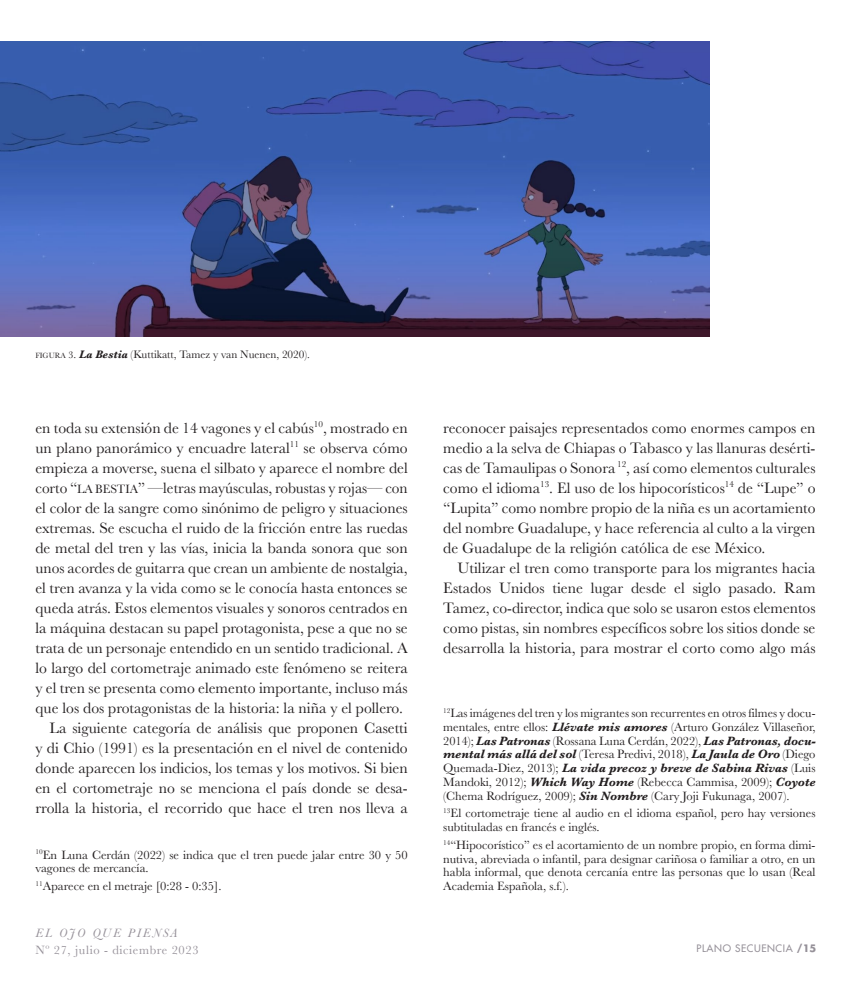
<style>
.page{position:relative;width:851px;height:993px;background:#fff}
.page>*{position:absolute;margin:0;border:0;box-sizing:border-box;transform-origin:0 0}
.Cuerpo{font:15.62px/20px "Baskerville";color:#231f20;text-align:justify}
.nota_al_pie{font:12.5px/13.8px "Baskerville";color:#231f20;text-align:justify}
.t1{font:12.5px "Baskerville";letter-spacing:.05em;color:#969199}
.t2{font:italic 12.5px "Baskerville";letter-spacing:.16em;color:#969199}
.pie_de_foto{font:11.25px "Baskerville";color:#231f20}
.t3{font:500 10px "Futura Std";letter-spacing:.06em;color:#969199}
.s1{font-size:7.88px}
.s2{font-size:10px}
.s3{font-weight:700;font-style:italic}
.s4{font-size:12.5px}
.s5{font-weight:700}
</style>
<div class="page">
<img style="left:0;top:41px;width:709px;height:295px">
<p class="pie_de_foto" style="left:35px;top:347px;width:276px"><span class="s1">FIGURA</span> <span class="s2">3</span>. <span class="s3">La Bestia</span> (Kuttikatt, Tamez y van Nuenen, 2020).</p>
<p class="Cuerpo" style="left:35px;top:417px;width:374px">en toda su extensión de 14 vagones y el cabús<sup>10</sup>, mostrado en un plano panorámico y encuadre lateral<sup>11</sup> se observa cómo empieza a moverse, suena el silbato y aparece el nombre del corto “<span class="s4">LA BESTIA</span>” —letras mayúsculas, robustas y rojas— con el color de la sangre como sinónimo de peligro y situaciones extremas. Se escucha el ruido de la fricción entre las ruedas de metal del tren y las vías, inicia la banda sonora que son unos acordes de guitarra que crean un ambiente de nostalgia, el tren avanza y la vida como se le conocía hasta entonces se queda atrás. Estos elementos visuales y sonoros centrados en la máquina destacan su papel protagonista, pese a que no se trata de un personaje entendido en un sentido tradicional. A lo largo del cortometraje animado este fenómeno se reitera y el tren se presenta como elemento importante, incluso más que los dos protagonistas de la historia: la niña y el pollero.</p>
<p class="Cuerpo" style="left:35px;top:717px;width:374px;text-indent:14px">La siguiente categoría de análisis que proponen Casetti y di Chio (1991) es la presentación en el nivel de contenido donde aparecen los indicios, los temas y los motivos. Si bien en el cortometraje no se menciona el país donde se desa&shy;rrolla la historia, el recorrido que hace el tren nos lleva a</p>
<p class="nota_al_pie" style="left:35px;top:847px;width:374px"><sup>10</sup>En Luna Cerdán (2022) se indica que el tren puede jalar entre 30 y 50 vagones de mercancía.</p>
<p class="nota_al_pie" style="left:35px;top:879px;width:187px"><sup>11</sup>Aparece en el metraje [0:28 - 0:35].</p>
<p class="Cuerpo" style="left:443px;top:417px;width:374px">reconocer paisajes representados como enormes campos en medio a la selva de Chiapas o Tabasco y las llanuras desérti&shy;cas de Tamaulipas o Sonora <sup>12</sup>, así como elementos culturales como el idioma<sup>13</sup>. El uso de los hipocorísticos<sup>14</sup> de “Lupe” o “Lupita” como nombre propio de la niña es un acortamiento del nombre Guadalupe, y hace referencia al culto a la virgen de Guadalupe de la religión católica de ese México.</p>
<p class="Cuerpo" style="left:443px;top:557px;width:374px;text-indent:14px">Utilizar el tren como transporte para los migrantes hacia Estados Unidos tiene lugar desde el siglo pasado. Ram Tamez, co-director, indica que solo se usaron estos elementos como pistas, sin nombres específicos sobre los sitios donde se desarrolla la historia, para mostrar el corto como algo más</p>
<p class="nota_al_pie" style="left:443px;top:706px;width:374px"><sup>12</sup>Las imágenes del tren y los migrantes son recurrentes en otros filmes y docu&shy;mentales, entre ellos: <span class="s3">Llévate mis amores</span> (Arturo González Villaseñor, 2014); <span class="s3">Las Patronas</span> (Rossana Luna Cerdán, 2022), <span class="s3">Las Patronas, docu&shy;mental más allá del sol</span> (Teresa Predivi, 2018), <span class="s3">La Jaula de Oro</span> (Diego Quemada-Diez, 2013); <span class="s3">La vida precoz y breve de Sabina Rivas</span> (Luis Mandoki, 2012); <span class="s3">Which Way Home</span> (Rebecca Cammisa, 2009); <span class="s3">Coyote </span>(Chema Rodríguez, 2009); <span class="s3">Sin Nombre</span> (Cary Joji Fukunaga, 2007).</p>
<p class="nota_al_pie" style="left:443px;top:806px;width:374px"><sup>13</sup>El cortometraje tiene al audio en el idioma español, pero hay versiones subtituladas en francés e inglés.</p>
<p class="nota_al_pie" style="left:443px;top:837px;width:374px"><sup>14</sup>“Hipocorístico” es el acortamiento de un nombre propio, en forma dimi&shy;nutiva, abreviada o infantil, para designar cariñosa o familiar a otro, en un habla informal, que denota cercanía entre las personas que lo usan (Real Academia Española, s.f.).</p>
<p class="t2" style="left:35px;top:923px;width:144px">EL OJO QUE PIENSA</p>
<p class="t1" style="left:35px;top:941px;width:165px">Nº 27, julio - diciembre 2023</p>
<p class="t3" style="left:696px;top:941px;width:121px">PLANO SECUENCIA <span class="s5">/15</span></p>
</div>
